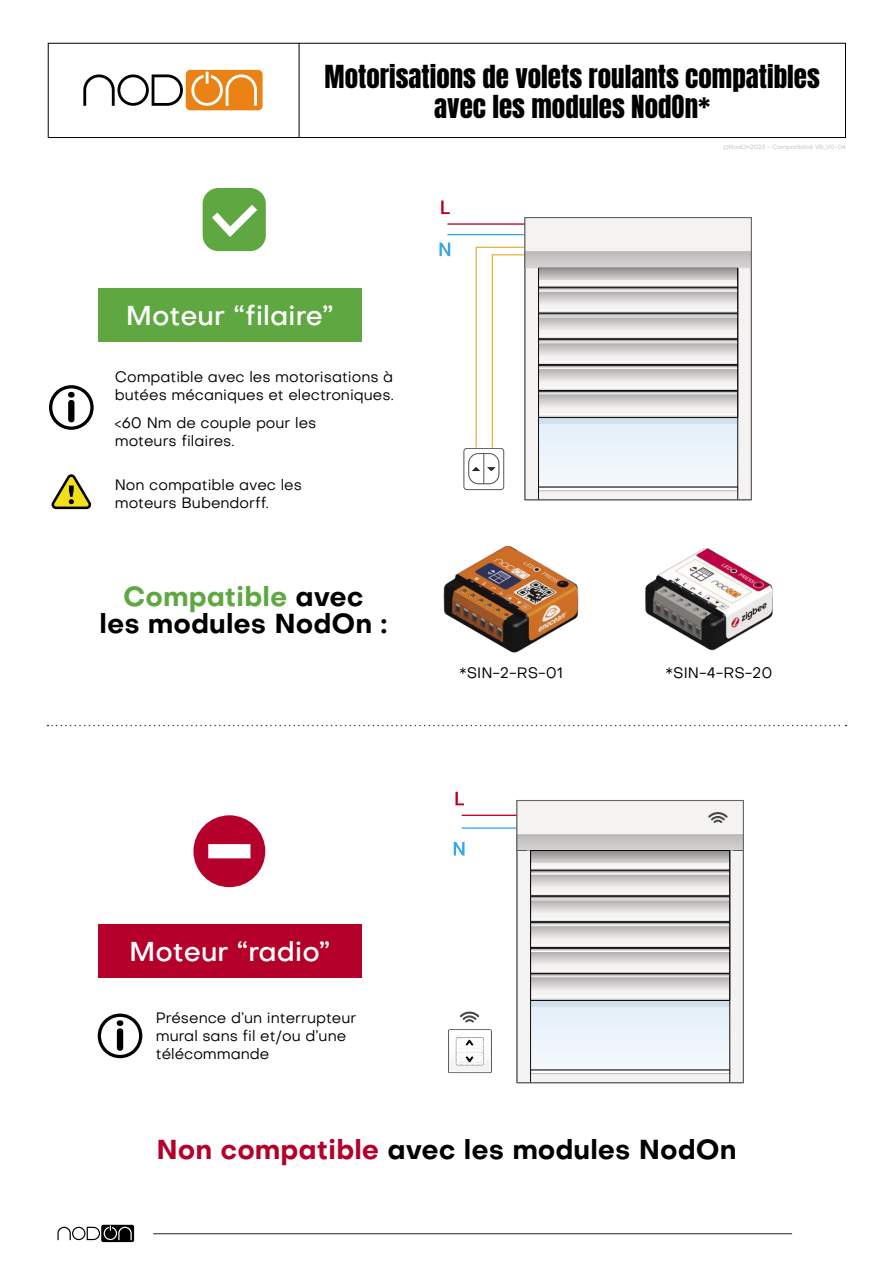
<style>
.page{position:relative;width:893px;height:1263px;background:#fff}
.page>*{position:absolute;margin:0;border:0;box-sizing:border-box;transform-origin:0 0}
.t1{font:700 27px/27px "Objectivity";color:#000;text-align:center}
.t2{font:27px/30px "Anton";color:#000;text-align:center}
.t3{font:500 27px "Objectivity";color:#fff}
.t4{font:15px/18px "Objectivity";color:#000}
.t5{font:6px "Objectivity";color:#c0c0c0}
.s1{color:#5fa841}
.s2{color:#b4002a}
</style>
<div class="page">
<div style="left:525px;top:267px;width:226px;height:233px;background:#f5f3f2"></div>
<div style="left:538px;top:418px;width:200px;height:69px;background:#ecf4fb"></div>
<div style="left:538px;top:418px;width:200px;height:6px;background:#d2dfec"></div>
<hr style="left:447px;top:234px;width:78px;height:1px;background:#36a7e9">
<svg style="left:475px;top:246px;width:49px;height:202px"></svg>
<hr style="left:447px;top:223px;width:78px;height:2px;background:#be0027">
<svg style="left:439px;top:243px;width:11px;height:13px"></svg>
<svg style="left:441px;top:200px;width:9px;height:14px"></svg>
<svg style="left:540px;top:391px;width:196px;height:2px"></svg>
<svg style="left:538px;top:414px;width:199px;height:4px"></svg>
<div style="left:538px;top:394px;width:199px;height:20px;background:linear-gradient(to bottom,#b6b5b4,#fefcfb)"></div>
<hr style="left:538px;top:414px;width:200px;height:1px;background:#fff">
<hr style="left:538px;top:393px;width:200px;height:1px;background:#fff">
<hr style="left:535px;top:267px;width:206px;height:1px;background:#c0c0c0">
<svg style="left:540px;top:365px;width:196px;height:3px"></svg>
<svg style="left:540px;top:389px;width:196px;height:2px"></svg>
<svg style="left:540px;top:369px;width:196px;height:11px;background:#cccac9"></svg>
<hr style="left:538px;top:387px;width:200px;height:1px;background:#fff">
<hr style="left:538px;top:368px;width:200px;height:1px;background:#fff">
<svg style="left:540px;top:339px;width:196px;height:3px"></svg>
<svg style="left:540px;top:363px;width:196px;height:2px"></svg>
<svg style="left:540px;top:343px;width:196px;height:12px;background:#cfcdcc"></svg>
<hr style="left:538px;top:361px;width:200px;height:1px;background:#fff">
<hr style="left:538px;top:342px;width:200px;height:1px;background:#fff">
<svg style="left:540px;top:314px;width:196px;height:2px"></svg>
<svg style="left:540px;top:337px;width:196px;height:2px"></svg>
<svg style="left:540px;top:317px;width:196px;height:12px;background:#cfcdcc"></svg>
<hr style="left:538px;top:335px;width:200px;height:1px;background:#fff">
<hr style="left:538px;top:316px;width:200px;height:1px;background:#fff">
<svg style="left:540px;top:288px;width:196px;height:2px"></svg>
<svg style="left:540px;top:312px;width:196px;height:2px"></svg>
<svg style="left:540px;top:292px;width:196px;height:11px;background:#cdcccb"></svg>
<hr style="left:538px;top:310px;width:200px;height:1px;background:#fff">
<hr style="left:538px;top:291px;width:200px;height:1px;background:#fff">
<svg style="left:540px;top:286px;width:196px;height:2px"></svg>
<hr style="left:538px;top:284px;width:200px;height:1px;background:#fff">
<div style="left:463px;top:448px;width:41px;height:42px;border:1px solid #0f0e0f;border-radius:3px"></div>
<svg style="left:468px;top:453px;width:31px;height:31px"></svg>
<div style="left:469px;top:453px;width:30px;height:30px;background:#fff;border-radius:10px"></div>
<div style="left:469px;top:453px;width:30px;height:31px;border:1px solid #0f0e0f;border-radius:10px"></div>
<hr style="left:484px;top:454px;width:1px;height:30px;background:#0f0e0f">
<svg style="left:487px;top:467px;width:9px;height:4px"></svg>
<svg style="left:472px;top:467px;width:8px;height:4px"></svg>
<hr style="left:538px;top:487px;width:200px;height:4px;background:#fff">
<div style="left:538px;top:486px;width:200px;height:5px;border:1px solid #c0c0c0"></div>
<div style="left:538px;top:267px;width:200px;height:233px;border:1px solid #0e0e0f"></div>
<hr style="left:538px;top:486px;width:200px;height:1px;background:#0e0e0f">
<div style="left:525px;top:218px;width:226px;height:49px;background:#f5f3f2"></div>
<div style="left:525px;top:251px;width:226px;height:16px;background:#c7c6c5"></div>
<svg style="left:538px;top:268px;width:200px;height:12px;background:#b0afae"></svg>
<div style="left:524px;top:217px;width:228px;height:283px;border:1px solid #636363"></div>
<div style="left:517px;top:850px;width:226px;height:233px;background:#f5f3f2"></div>
<div style="left:531px;top:1000px;width:199px;height:70px;background:#edf4fb"></div>
<div style="left:531px;top:1000px;width:199px;height:7px;background:#d2dfec"></div>
<div style="left:448px;top:1029px;width:44px;height:44px;border:1px solid #000"></div>
<svg style="left:449px;top:1030px;width:42px;height:42px"></svg>
<hr style="left:462px;top:827px;width:55px;height:2px;background:#36a7e9">
<hr style="left:462px;top:815px;width:55px;height:1px;background:#be0027">
<svg style="left:454px;top:842px;width:10px;height:13px"></svg>
<svg style="left:455px;top:792px;width:9px;height:13px"></svg>
<svg style="left:532px;top:974px;width:196px;height:2px"></svg>
<svg style="left:531px;top:997px;width:198px;height:4px"></svg>
<div style="left:531px;top:977px;width:198px;height:20px;background:linear-gradient(to bottom,#b6b4b4,#fefcfb)"></div>
<hr style="left:531px;top:996px;width:199px;height:1px;background:#fff">
<hr style="left:531px;top:976px;width:199px;height:1px;background:#fff">
<hr style="left:527px;top:850px;width:206px;height:1px;background:#c0c0c0">
<svg style="left:532px;top:948px;width:196px;height:3px"></svg>
<svg style="left:532px;top:972px;width:196px;height:2px"></svg>
<svg style="left:532px;top:952px;width:196px;height:11px;background:#cccac9"></svg>
<hr style="left:531px;top:970px;width:199px;height:1px;background:#fff">
<hr style="left:531px;top:951px;width:199px;height:1px;background:#fff">
<svg style="left:532px;top:922px;width:196px;height:3px"></svg>
<svg style="left:532px;top:946px;width:196px;height:2px"></svg>
<svg style="left:532px;top:926px;width:196px;height:12px"></svg>
<hr style="left:531px;top:944px;width:199px;height:1px;background:#fff">
<hr style="left:531px;top:925px;width:199px;height:1px;background:#fff">
<svg style="left:532px;top:896px;width:196px;height:3px"></svg>
<svg style="left:532px;top:920px;width:196px;height:2px"></svg>
<svg style="left:532px;top:900px;width:196px;height:12px;background:#cfcdcc"></svg>
<hr style="left:531px;top:918px;width:199px;height:1px;background:#fff">
<hr style="left:531px;top:899px;width:199px;height:1px;background:#fff">
<svg style="left:532px;top:871px;width:196px;height:2px"></svg>
<svg style="left:532px;top:894px;width:196px;height:2px"></svg>
<svg style="left:532px;top:874px;width:196px;height:12px;background:#cfcdcd"></svg>
<hr style="left:531px;top:892px;width:199px;height:1px;background:#fff">
<hr style="left:531px;top:873px;width:199px;height:1px;background:#fff">
<svg style="left:532px;top:869px;width:196px;height:2px"></svg>
<hr style="left:531px;top:867px;width:199px;height:1px;background:#fff">
<hr style="left:531px;top:1070px;width:199px;height:3px;background:#fff">
<div style="left:530px;top:1069px;width:200px;height:5px;border:1px solid #c0c0c0"></div>
<hr style="left:531px;top:1069px;width:199px;height:1px;background:#0e0e0f">
<div style="left:517px;top:800px;width:226px;height:50px;background:#f5f3f2"></div>
<div style="left:517px;top:834px;width:226px;height:16px;background:#c7c6c5"></div>
<svg style="left:531px;top:850px;width:199px;height:13px;background:#a5a4a3"></svg>
<div style="left:516px;top:800px;width:228px;height:283px;border:1px solid #636363"></div>
<svg style="left:460px;top:1011px;width:19px;height:12px"></svg>
<svg style="left:708px;top:812px;width:20px;height:11px"></svg>
<img style="left:443px;top:545px;width:136px;height:108px">
<img style="left:645px;top:548px;width:128px;height:103px">
<svg style="left:98px;top:1013px;width:44px;height:45px"></svg>
<svg style="left:49px;top:385px;width:45px;height:45px"></svg>
<svg style="left:51px;top:474px;width:41px;height:36px"></svg>
<hr style="left:153px;top:1233px;width:639px;height:1px;background:#262524">
<svg style="left:57px;top:1225px;width:77px;height:18px"></svg>
<div style="left:203px;top:188px;width:63px;height:63px;background:#5fa841;border-radius:16px"></div>
<svg style="left:212px;top:197px;width:53px;height:45px"></svg>
<div style="left:193px;top:815px;width:72px;height:72px;background:#b4002a;border-radius:50%"></div>
<div style="left:208px;top:844px;width:42px;height:14px;background:#fff"></div>
<svg style="left:47px;top:725px;width:799px;height:1px"></svg>
<div style="left:98px;top:288px;width:264px;height:53px;background:#5fa841"></div>
<div style="left:98px;top:925px;width:264px;height:53px;background:#b4002a"></div>
<svg style="left:83px;top:70px;width:180px;height:41px"></svg>
<div style="left:48px;top:43px;width:798px;height:95px;border:1px solid #000"></div>
<hr style="left:299px;top:43px;width:1px;height:95px;background:#000">
<h1 class="t2" style="left:325px;top:64px;width:497px">Motorisations de volets roulants compatibles avec les modules NodOn*</h1>
<p class="t5" style="left:723px;top:143px;width:124px">©NodOn2023 - Compatibilité VR_V0-04</p>
<h1 class="t3" style="left:126px;top:297px;width:209px">Moteur “filaire”</h1>
<p class="t4" style="left:115px;top:367px;width:280px">Compatible avec les motorisations à butées mécaniques et electroniques.</p>
<p class="t4" style="left:115px;top:413px;width:203px">&lt;60 Nm de couple pour les moteurs filaires.</p>
<p class="t4" style="left:115px;top:475px;width:189px">Non compatible avec les moteurs Bubendorff.</p>
<h1 class="t1" style="left:100px;top:583px;width:289px"><span class="s1">Compatible</span> avec<br>les modules NodOn :</h1>
<p class="t4" style="left:459px;top:663px;width:105px">*SIN-2-RS-01</p>
<p class="t4" style="left:665px;top:663px;width:108px">*SIN-4-RS-20</p>
<h1 class="t3" style="left:129px;top:933px;width:203px">Moteur “radio”</h1>
<p class="t4" style="left:156px;top:1009px;width:202px">Présence d’un interrupteur mural sans fil et/ou d’une télécommande</p>
<h1 class="t1" style="left:157px;top:1136px;width:581px"><span class="s2">Non compatible</span> avec les modules NodOn</h1>
</div>
